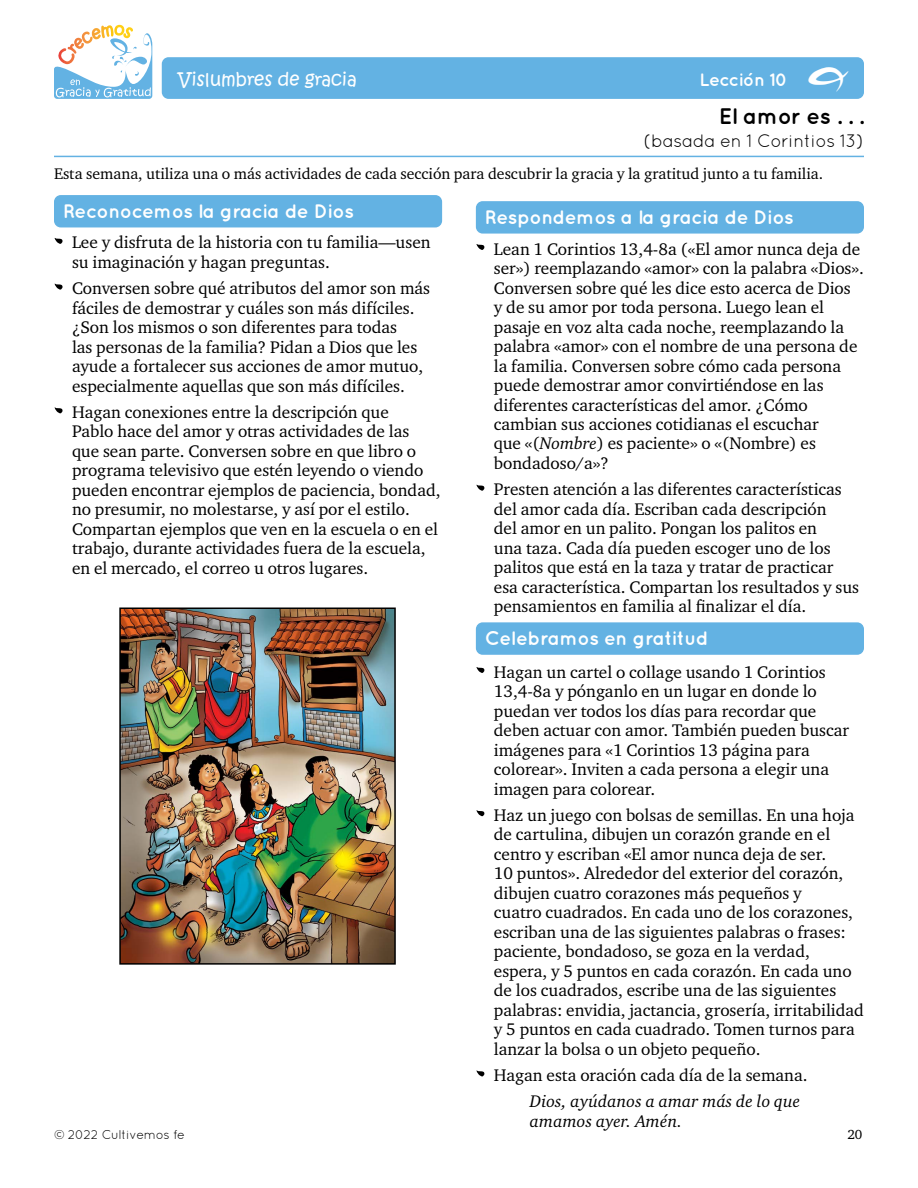
<style>
.page{position:relative;width:918px;height:1188px;background:#fff}
.page>*{position:absolute;margin:0;border:0;box-sizing:border-box;transform-origin:0 0}
.t1{font:60px "Growing Grace Gratitude";color:#000}
.t2{font:45px "Growing Grace Gratitude";color:#fff}
.t3{font:700 22.5px "Quicksand";letter-spacing:-.02em;color:#000}
.t4{font:700 19.5px "Quicksand";letter-spacing:-.02em;color:#fff}
.t5{font:18px "Quicksand";letter-spacing:-.02em;color:#000}
.t6{font:18px "Kristen Normal ITC Std";color:#fff}
.t7{font:700 18px "Quicksand";letter-spacing:-.03em;color:#fff}
.t8{font:17.25px/19.5px "Charter ITC Std";color:#000}
.t9{font:italic 17.25px/19.5px "Charter ITC Std";letter-spacing:.01em;color:#000}
.t10{font:15.75px "Charter ITC Std";color:#000}
.t11{font:13.5px "Charter ITC Std";color:#000}
.t12{font:12.75px "Quicksand";letter-spacing:-.02em;color:#000}
.s1{font-style:italic}
</style>
<div class="page">
<svg style="left:54px;top:25px;width:98px;height:74px"></svg>
<div style="left:476px;top:201px;width:388px;height:33px;background:#63b2e3;border-radius:7px"></div>
<div style="left:476px;top:622px;width:388px;height:33px;background:#63b2e3;border-radius:7px"></div>
<div style="left:54px;top:195px;width:388px;height:32px;background:#63b2e3;border-radius:7px"></div>
<img style="left:122px;top:611px;width:271px;height:351px">
<div style="left:119px;top:608px;width:277px;height:357px;border:2px solid #000"></div>
<hr style="left:54px;top:156px;width:810px;height:1px;background:#63b2e3">
<div style="left:162px;top:57px;width:702px;height:42px;background:#63b2e3;border-radius:7px"></div>
<p class="t6" style="left:178px;top:67px;width:180px">Vislumbres de gracia</p>
<p class="t7" style="left:700px;top:69px;width:90px">Lección 10</p>
<h2 class="t2" style="left:808px;top:60px;width:42px">E</h2>
<h3 class="t3" style="left:719px;top:102px;width:147px">El amor es . . .</h3>
<p class="t5" style="left:644px;top:130px;width:222px">(basada en 1 Corintios 13)</p>
<p class="t10" style="left:54px;top:164px;width:771px">Esta semana, utiliza una o más actividades de cada sección para descubrir la gracia y la gratitud junto a tu familia.</p>
<p class="t4" style="left:63px;top:199px;width:292px">Reconocemos la gracia de Dios</p>
<p class="t4" style="left:485px;top:205px;width:310px">Respondemos a la gracia de Dios</p>
<h1 class="t1" style="left:54px;top:218px;width:11px">Z</h1>
<p class="t8" style="left:72px;top:233px;width:360px">Lee y disfruta de la historia con tu familia—usen su imaginación y hagan preguntas.</p>
<h1 class="t1" style="left:54px;top:264px;width:11px">Z</h1>
<p class="t8" style="left:72px;top:278px;width:360px">Conversen sobre qué atributos del amor son más fáciles de demostrar y cuáles son más difíciles. ¿Son los mismos o son diferentes para todas<br>las personas de la familia? Pidan a Dios que les ayude a fortalecer sus acciones de amor mutuo, especialmente aquellas que son más difíciles.</p>
<h1 class="t1" style="left:54px;top:388px;width:11px">Z</h1>
<p class="t8" style="left:72px;top:402px;width:370px">Hagan conexiones entre la descripción que<br>Pablo hace del amor y otras actividades de las que sean parte. Conversen sobre en que libro o programa televisivo que estén leyendo o viendo pueden encontrar ejemplos de paciencia, bondad, no presumir, no molestarse, y así por el estilo.<br>Compartan ejemplos que ven en la escuela o en el trabajo, durante actividades fuera de la escuela, en el mercado, el correo u otros lugares.</p>
<h1 class="t1" style="left:476px;top:224px;width:11px">Z</h1>
<p class="t8" style="left:494px;top:239px;width:372px">Lean 1 Corintios 13,4-8a («El amor nunca deja de ser») reemplazando «amor» con la palabra «Dios».<br>Conversen sobre qué les dice esto acerca de Dios<br>y de su amor por toda persona. Luego lean el pasaje en voz alta cada noche, reemplazando la palabra «amor» con el nombre de una persona de la familia. Conversen sobre cómo cada persona puede demostrar amor convirtiéndose en las diferentes características del amor. ¿Cómo cambian sus acciones cotidianas el escuchar<br>que «(<span class="s1">Nombre</span>) es paciente» o «(Nombre) es bondadoso/a»?</p>
<h1 class="t1" style="left:476px;top:465px;width:11px">Z</h1>
<p class="t8" style="left:494px;top:479px;width:367px">Presten atención a las diferentes características del amor cada día. Escriban cada descripción<br>del amor en un palito. Pongan los palitos en<br>una taza. Cada día pueden escoger uno de los palitos que está en la taza y tratar de practicar esa característica. Compartan los resultados y sus pensamientos en familia al finalizar el día.</p>
<p class="t4" style="left:485px;top:626px;width:225px">Celebramos en gratitud</p>
<h1 class="t1" style="left:476px;top:647px;width:11px">Z</h1>
<p class="t8" style="left:494px;top:662px;width:357px">Hagan un cartel o collage usando 1 Corintios 13,4-8a y pónganlo en un lugar en donde lo puedan ver todos los días para recordar que deben actuar con amor. También pueden buscar imágenes para «1 Corintios 13 página para colorear». Inviten a cada persona a elegir una imagen para colorear.</p>
<h1 class="t1" style="left:476px;top:791px;width:11px">Z</h1>
<p class="t8" style="left:494px;top:805px;width:372px">Haz un juego con bolsas de semillas. En una hoja de cartulina, dibujen un corazón grande en el centro y escriban «El amor nunca deja de ser.<br>10 puntos». Alrededor del exterior del corazón, dibujen cuatro corazones más pequeños y<br>cuatro cuadrados. En cada uno de los corazones, escriban una de las siguientes palabras o frases: paciente, bondadoso, se goza en la verdad, espera, y 5 puntos en cada corazón. En cada uno de los cuadrados, escribe una de las siguientes palabras: envidia, jactancia, grosería, irritabilidad y 5 puntos en cada cuadrado. Tomen turnos para lanzar la bolsa o un objeto pequeño.</p>
<h1 class="t1" style="left:476px;top:1051px;width:11px">Z</h1>
<p class="t8" style="left:494px;top:1065px;width:315px">Hagan esta oración cada día de la semana.</p>
<p class="t9" style="left:530px;top:1091px;width:272px">Dios, ayúdanos a amar más de lo que amamos ayer. Amén.</p>
<p class="t12" style="left:54px;top:1128px;width:133px">© 2022 Cultivemos fe</p>
<p class="t11" style="left:847px;top:1126px;width:17px">20</p>
</div>
